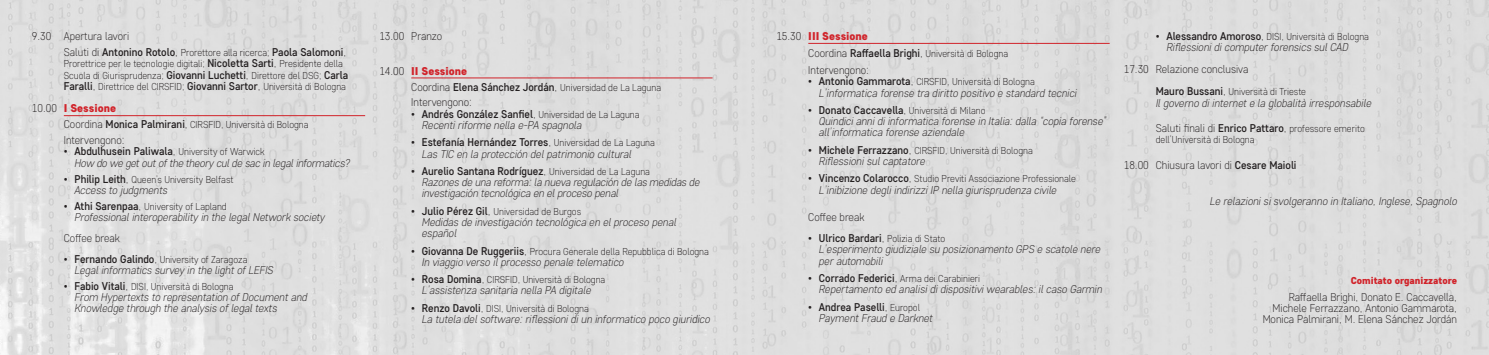
<style>
.page{position:relative;width:1489px;height:355px;background:#fff}
.page>*{position:absolute;margin:0;border:0;box-sizing:border-box;transform-origin:0 0}
.t1{font:italic 300 11.25px/11.2px "Core Sans D25";color:#231f20;scale:.95 1}
.t2{font:500 11.25px "Core Sans D45";color:#231f20;scale:.95 1}
.t3{font:300 11.25px/11.2px "Core Sans D25";color:#231f20;text-align:right;scale:.95 1}
.t4{font:900 11.25px "Core Sans D75";color:#d1232a}
.t5{font:300 10px/11.2px "Core Sans D25";color:#231f20;scale:.95 1}
.t6{font:900 10px "Core Sans D75";color:#d1232a}
.s1{font-family:"Core Sans D25";font-weight:300}
.s2{font-family:"Core Sans D25";font-weight:300;font-size:10px}
.s3{font-family:"Core Sans D45";font-weight:500;font-size:11.25px}
.s4{font-size:11.25px}
.s5{font-family:"Core Sans D25";font-weight:300;color:#231f20}
.s6{font-family:"Core Sans D45";font-weight:500}
</style>
<div class="page">
<img style="left:0;top:0;width:1488px;height:354px">
<hr style="left:64px;top:115px;width:301px;height:1px;background:#d1232a">
<hr style="left:411px;top:77px;width:301px;height:1px;background:#d1232a">
<hr style="left:808px;top:43px;width:301px;height:1px;background:#d1232a">
<p class="t3" style="left:32px;top:30px;width:104px">9.30 Apertura lavori</p>
<p class="t2" style="left:64px;top:45px;width:299px"><span class="s1">Saluti di</span> Antonino Rotolo<span class="s1">,</span> <span class="s2">Prorettore alla ricerca;</span> Paola Salomoni<span class="s1">,</span></p>
<p class="t5" style="left:64px;top:58px;width:301px">Prorettrice per le tecnologie digitali; <span class="s3">Nicoletta Sarti</span><span class="s4">,</span> Presidente della<br>Scuola di Giurisprudenza; <span class="s3">Giovanni Luchetti</span><span class="s4">,</span> Direttore del DSG; <span class="s3">Carla<br>Faralli</span><span class="s4">,</span> Direttrice del CIRSFID; <span class="s3">Giovanni Sartor</span><span class="s4">,</span> Università di Bologna</p>
<p class="t4" style="left:32px;top:101px;width:86px"><span class="s5">10.00</span> I Sessione</p>
<p class="t5" style="left:64px;top:119px;width:259px"><span class="s4">Coordina</span> <span class="s3">Monica Palmirani</span><span class="s4">,</span> CIRSFID, Università di Bologna</p>
<p class="t3" style="left:64px;top:134px;width:65px">Intervengono:</p>
<p class="t2" style="left:64px;top:144px;width:213px"><span class="s1">•</span> Abdulhusein Paliwala<span class="s1">,</span> <span class="s2">University of Warwick</span></p>
<p class="t1" style="left:74px;top:157px;width:292px">How do we get out of the theory cul de sac in legal informatics?</p>
<p class="t5" style="left:64px;top:173px;width:180px"><span class="s4">•</span> <span class="s3">Philip Leith</span><span class="s4">,</span> Queen’s University Belfast</p>
<p class="t1" style="left:74px;top:184px;width:99px">Access to judgments</p>
<p class="t5" style="left:64px;top:200px;width:173px"><span class="s4">•</span> <span class="s3">Athi Sarenpaa</span><span class="s4">,</span> University of Lapland</p>
<p class="t1" style="left:74px;top:211px;width:265px">Professional interoperability in the legal Network society</p>
<p class="t3" style="left:64px;top:232px;width:60px">Coffee break</p>
<p class="t5" style="left:64px;top:253px;width:195px"><span class="s4">•</span> <span class="s3">Fernando Galindo</span><span class="s4">,</span> University of Zaragoza</p>
<p class="t1" style="left:74px;top:264px;width:211px">Legal informatics survey in the light of LEFIS</p>
<p class="t5" style="left:64px;top:280px;width:180px"><span class="s4">•</span> <span class="s3">Fabio Vitali</span><span class="s4">,</span> DISI, Università di Bologna</p>
<p class="t1" style="left:74px;top:291px;width:246px">From Hypertexts to representation of Document and<br>Knowledge through the analysis of legal texts</p>
<p class="t3" style="left:379px;top:30px;width:68px">13.00 Pranzo</p>
<p class="t4" style="left:379px;top:63px;width:89px"><span class="s5">14.00</span> II Sessione</p>
<p class="t5" style="left:411px;top:81px;width:264px"><span class="s4">Coordina</span> <span class="s3">Elena Sánchez Jordán</span><span class="s4">,</span> Universidad de La Laguna</p>
<p class="t3" style="left:411px;top:96px;width:65px">Intervengono:</p>
<p class="t2" style="left:411px;top:106px;width:242px"><span class="s1">•</span> Andrés González Sanfiel<span class="s1">,</span> <span class="s2">Universidad de La Laguna</span></p>
<p class="t1" style="left:422px;top:119px;width:170px">Recenti riforme nella e-PA spagnola</p>
<p class="t2" style="left:411px;top:135px;width:258px"><span class="s1">•</span> Estefanía Hernández Torres<span class="s1">,</span> <span class="s2">Universidad de La Laguna</span></p>
<p class="t1" style="left:422px;top:147px;width:222px">Las TIC en la protección del patrimonio cultural</p>
<p class="t2" style="left:411px;top:163px;width:253px"><span class="s1">•</span> Aurelio Santana Rodríguez<span class="s1">,</span> <span class="s2">Universidad de La Laguna</span></p>
<p class="t1" style="left:422px;top:176px;width:294px">Razones de una reforma: la nueva regulación de las medidas de investigación tecnológica en el proceso penal</p>
<p class="t5" style="left:411px;top:205px;width:180px"><span class="s4">•</span> <span class="s3">Julio Pérez Gil</span><span class="s4">,</span> Universidad de Burgos</p>
<p class="t1" style="left:422px;top:216px;width:269px">Medidas de investigación tecnológica en el proceso penal español</p>
<p class="t5" style="left:411px;top:245px;width:315px"><span class="s4">•</span> <span class="s3">Giovanna De Ruggeriis</span><span class="s4">,</span> Procura Generale della Repubblica di Bologna</p>
<p class="t1" style="left:422px;top:255px;width:214px">In viaggio verso il processo penale telematico</p>
<p class="t5" style="left:411px;top:273px;width:206px"><span class="s4">•</span> <span class="s3">Rosa Domina</span><span class="s4">,</span> CIRSFID, Università di Bologna</p>
<p class="t1" style="left:422px;top:284px;width:180px">L’assistenza sanitaria nella PA digitale</p>
<p class="t5" style="left:411px;top:302px;width:188px"><span class="s4">•</span> <span class="s3">Renzo Davoli</span><span class="s4">,</span> DISI, Università di Bologna</p>
<p class="t1" style="left:422px;top:313px;width:305px">La tutela del software: riflessioni di un informatico poco giuridico</p>
<p class="t4" style="left:776px;top:29px;width:93px"><span class="s5">15.30</span> III Sessione</p>
<p class="t5" style="left:808px;top:47px;width:212px"><span class="s4">Coordina</span> <span class="s3">Raffaella Brighi</span><span class="s4">,</span> Università di Bologna</p>
<p class="t3" style="left:808px;top:64px;width:65px">Intervengono:</p>
<p class="t5" style="left:808px;top:76px;width:240px"><span class="s4">•</span> <span class="s3">Antonio Gammarota</span><span class="s4">,</span> CIRSFID, Università di Bologna</p>
<p class="t1" style="left:818px;top:87px;width:273px">L’informatica forense tra diritto positivo e standard tecnici</p>
<p class="t5" style="left:808px;top:104px;width:188px"><span class="s4">•</span> <span class="s3">Donato Caccavella</span><span class="s4">,</span> Università di Milano</p>
<p class="t1" style="left:818px;top:115px;width:304px">Quindici anni di informatica forense in Italia: dalla “copia forense” all’informatica forense aziendale</p>
<p class="t5" style="left:808px;top:144px;width:238px"><span class="s4">•</span> <span class="s3">Michele Ferrazzano</span><span class="s4">,</span> CIRSFID, Università di Bologna</p>
<p class="t1" style="left:818px;top:155px;width:113px">Riflessioni sul captatore</p>
<p class="t5" style="left:808px;top:173px;width:283px"><span class="s4">•</span> <span class="s3">Vincenzo Colarocco</span><span class="s4">,</span> Studio Previti Associazione Professionale</p>
<p class="t1" style="left:818px;top:183px;width:252px">L’inibizione degli indirizzi IP nella giurisprudenza civile</p>
<p class="t3" style="left:808px;top:211px;width:60px">Coffee break</p>
<p class="t5" style="left:808px;top:232px;width:146px"><span class="s4">•</span> <span class="s3">Ulrico Bardari</span><span class="s4">,</span> Polizia di Stato</p>
<p class="t1" style="left:818px;top:243px;width:298px">L’esperimento giudiziale su posizionamento GPS e scatole nere per automobili</p>
<p class="t5" style="left:808px;top:272px;width:182px"><span class="s4">•</span> <span class="s3">Corrado Federici</span><span class="s4">,</span> Arma dei Carabinieri</p>
<p class="t1" style="left:818px;top:283px;width:300px">Repertamento ed analisi di dispositivi wearables: il caso Garmin</p>
<p class="t2" style="left:808px;top:299px;width:119px"><span class="s1">•</span> Andrea Paselli<span class="s1">,</span> <span class="s2">Europol</span></p>
<p class="t1" style="left:818px;top:311px;width:121px">Payment Fraud e Darknet</p>
<p class="t5" style="left:1155px;top:31px;width:226px"><span class="s4">•</span> <span class="s3">Alessandro Amoroso</span><span class="s4">,</span> DISI, Università di Bologna</p>
<p class="t1" style="left:1166px;top:41px;width:193px">Riflessioni di computer forensics sul CAD</p>
<p class="t3" style="left:1123px;top:63px;width:133px">17.30 Relazione conclusiva</p>
<p class="t5" style="left:1155px;top:86px;width:160px"><span class="s3">Mauro Bussani</span><span class="s4">,</span> Università di Trieste</p>
<p class="t1" style="left:1155px;top:96px;width:228px">Il governo di internet e la globalità irresponsabile</p>
<p class="t5" style="left:1155px;top:122px;width:222px"><span class="s4">Saluti finali di</span> <span class="s3">Enrico Pattaro</span><span class="s4">,</span> professore emerito dell’Università di Bologna</p>
<p class="t3" style="left:1123px;top:159px;width:183px">18.00 Chiusura lavori di <span class="s6">Cesare Maioli</span></p>
<p class="t1" style="left:1209px;top:195px;width:262px">Le relazioni si svolgeranno in Italiano, Inglese, Spagnolo</p>
<p class="t6" style="left:1350px;top:273px;width:108px">Comitato organizzatore</p>
<p class="t3" style="left:1262px;top:290px;width:206px">Raffaella Brighi, Donato E. Caccavella,<br>Michele Ferrazzano, Antonio Gammarota,<br>Monica Palmirani, M. Elena Sánchez Jordán</p>
</div>
